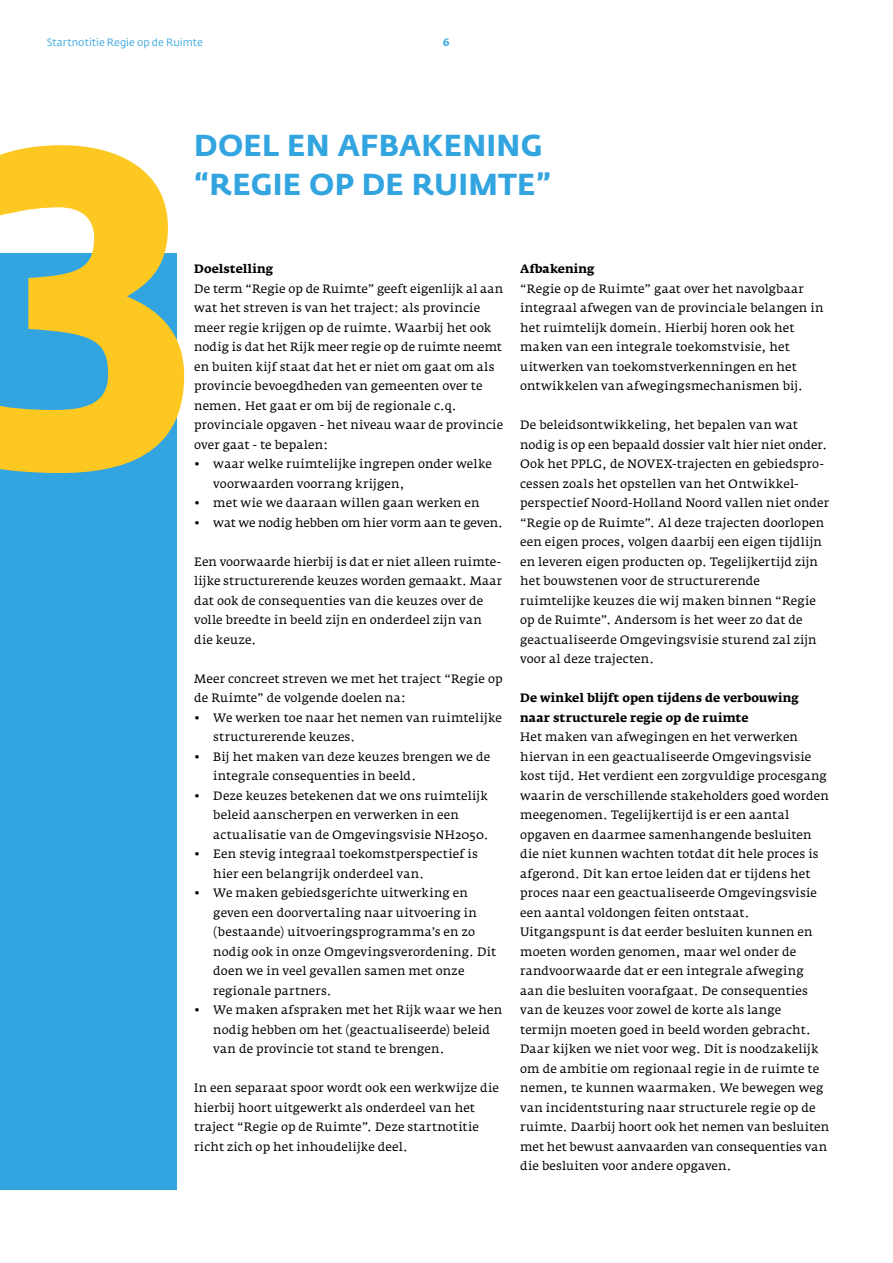
<style>
.page{position:relative;width:893px;height:1263px;background:#fff}
.page>*{position:absolute;margin:0;border:0;box-sizing:border-box;transform-origin:0 0}
.t1{font:700 30px/39px "Fedra Sans Std";letter-spacing:.005em;color:#32a4df;text-align:right}
.t2{font:12px/19.5px "Fedra Serif A Std";letter-spacing:.01em;color:#000}
.t3{font:700 12px/19.5px "Fedra Serif A Std";letter-spacing:.005em;color:#000}
.t4{font:12px "Fedra Serif A Std";letter-spacing:-.01em;color:#000}
.t5{font:10.5px "Fedra Sans Std";color:#32a4df}
.t6{font:700 10.5px "Fedra Serif A Std";color:#32a4df}
</style>
<div class="page">
<div style="left:0;top:254px;width:177px;height:936px;background:#32a4df"></div>
<svg style="left:0;top:145px;width:184px;height:328px;fill:#fec823"></svg>
<svg style="left:0;top:145px;width:7px;height:88px"></svg>
<p class="t5" style="left:47px;top:36px;width:157px">Startnotitie Regie op de Ruimte</p>
<p class="t6" style="left:443px;top:36px;width:8px">6</p>
<h1 class="t1" style="left:152px;top:126px;width:400px">3. DOEL EN AFBAKENING “REGIE OP DE RUIMTE”</h1>
<p class="t3" style="left:194px;top:259px;width:80px">Doelstelling</p>
<p class="t2" style="left:194px;top:279px;width:310px">De term “Regie op de Ruimte” geeft eigenlijk al aan wat het streven is van het traject: als provincie meer regie krijgen op de ruimte. Waarbij het ook nodig is dat het Rijk meer regie op de ruimte neemt en buiten kijf staat dat het er niet om gaat om als provincie bevoegdheden van gemeenten over te nemen. Het gaat er om bij de regionale c.q. provinciale opgaven - het niveau waar de provincie over gaat - te bepalen:</p>
<p class="t2" style="left:213px;top:454px;width:280px;text-indent:-19px">• waar welke ruimtelijke ingrepen onder welke voorwaarden voorrang krijgen,</p>
<p class="t2" style="left:194px;top:493px;width:287px">• met wie we daaraan willen gaan werken en</p>
<p class="t4" style="left:194px;top:515px;width:310px">• wat we nodig hebben om hier vorm aan te geven.</p>
<p class="t2" style="left:194px;top:552px;width:309px">Een voorwaarde hierbij is dat er niet alleen ruimte&shy;lijke structurerende keuzes worden gemaakt. Maar dat ook de consequenties van die keuzes over de volle breedte in beeld zijn en onderdeel zijn van die keuze.</p>
<p class="t2" style="left:194px;top:669px;width:310px">Meer concreet streven we met het traject “Regie op de Ruimte” de volgende doelen na:</p>
<p class="t2" style="left:213px;top:708px;width:290px;text-indent:-19px">• We werken toe naar het nemen van ruimtelijke structurerende keuzes.</p>
<p class="t2" style="left:213px;top:747px;width:278px;text-indent:-19px">• Bij het maken van deze keuzes brengen we de integrale consequenties in beeld.</p>
<p class="t2" style="left:213px;top:786px;width:277px;text-indent:-19px">• Deze keuzes betekenen dat we ons ruimtelijk beleid aanscherpen en verwerken in een actualisatie van de Omgevingsvisie NH2050.</p>
<p class="t2" style="left:213px;top:844px;width:266px;text-indent:-19px">• Een stevig integraal toekomstperspectief is hier een belangrijk onderdeel van.</p>
<p class="t2" style="left:213px;top:883px;width:284px;text-indent:-19px">• We maken gebiedsgerichte uitwerking en geven een doorvertaling naar uitvoering in (bestaande) uitvoeringsprogramma’s en zo nodig ook in onze Omgevingsverordening. Dit doen we in veel gevallen samen met onze regionale partners.</p>
<p class="t2" style="left:213px;top:1000px;width:290px;text-indent:-19px">• We maken afspraken met het Rijk waar we hen nodig hebben om het (geactualiseerde) beleid van de provincie tot stand te brengen.</p>
<p class="t2" style="left:194px;top:1078px;width:306px">In een separaat spoor wordt ook een werkwijze die hierbij hoort uitgewerkt als onderdeel van het traject “Regie op de Ruimte”. Deze startnotitie richt zich op het inhoudelijke deel.</p>
<p class="t3" style="left:520px;top:259px;width:76px">Afbakening</p>
<p class="t2" style="left:520px;top:279px;width:305px">“Regie op de Ruimte” gaat over het navolgbaar integraal afwegen van de provinciale belangen in het ruimtelijk domein. Hierbij horen ook het maken van een integrale toekomstvisie, het uitwerken van toekomstverkenningen en het ontwikkelen van afwegingsmechanismen bij.</p>
<p class="t2" style="left:520px;top:415px;width:310px">De beleidsontwikkeling, het bepalen van wat nodig is op een bepaald dossier valt hier niet onder.<br>Ook het PPLG, de NOVEX-trajecten en gebiedspro&shy;cessen zoals het opstellen van het Ontwikkel&shy;perspectief Noord-Holland Noord vallen niet onder “Regie op de Ruimte”. Al deze trajecten doorlopen een eigen proces, volgen daarbij een eigen tijdlijn en leveren eigen producten op. Tegelijkertijd zijn het bouwstenen voor de structurerende ruimtelijke keuzes die wij maken binnen “Regie op de Ruimte”. Andersom is het weer zo dat de geactualiseerde Omgevingsvisie sturend zal zijn voor al deze trajecten.</p>
<p class="t3" style="left:520px;top:688px;width:280px">De winkel blijft open tijdens de verbouwing naar structurele regie op de ruimte</p>
<p class="t2" style="left:520px;top:727px;width:310px">Het maken van afwegingen en het verwerken hiervan in een geactualiseerde Omgevingsvisie kost tijd. Het verdient een zorgvuldige procesgang waarin de verschillende stakeholders goed worden meegenomen. Tegelijkertijd is er een aantal opgaven en daarmee samenhangende besluiten die niet kunnen wachten totdat dit hele proces is afgerond. Dit kan ertoe leiden dat er tijdens het proces naar een geactualiseerde Omgevingsvisie een aantal voldongen feiten ontstaat.<br>Uitgangspunt is dat eerder besluiten kunnen en moeten worden genomen, maar wel onder de randvoorwaarde dat er een integrale afweging aan die besluiten voorafgaat. De consequenties van de keuzes voor zowel de korte als lange termijn moeten goed in beeld worden gebracht.<br>Daar kijken we niet voor weg. Dit is noodzakelijk om de ambitie om regionaal regie in de ruimte te nemen, te kunnen waarmaken. We bewegen weg van incidentsturing naar structurele regie op de ruimte. Daarbij hoort ook het nemen van besluiten met het bewust aanvaarden van consequenties van die besluiten voor andere opgaven.</p>
</div>
